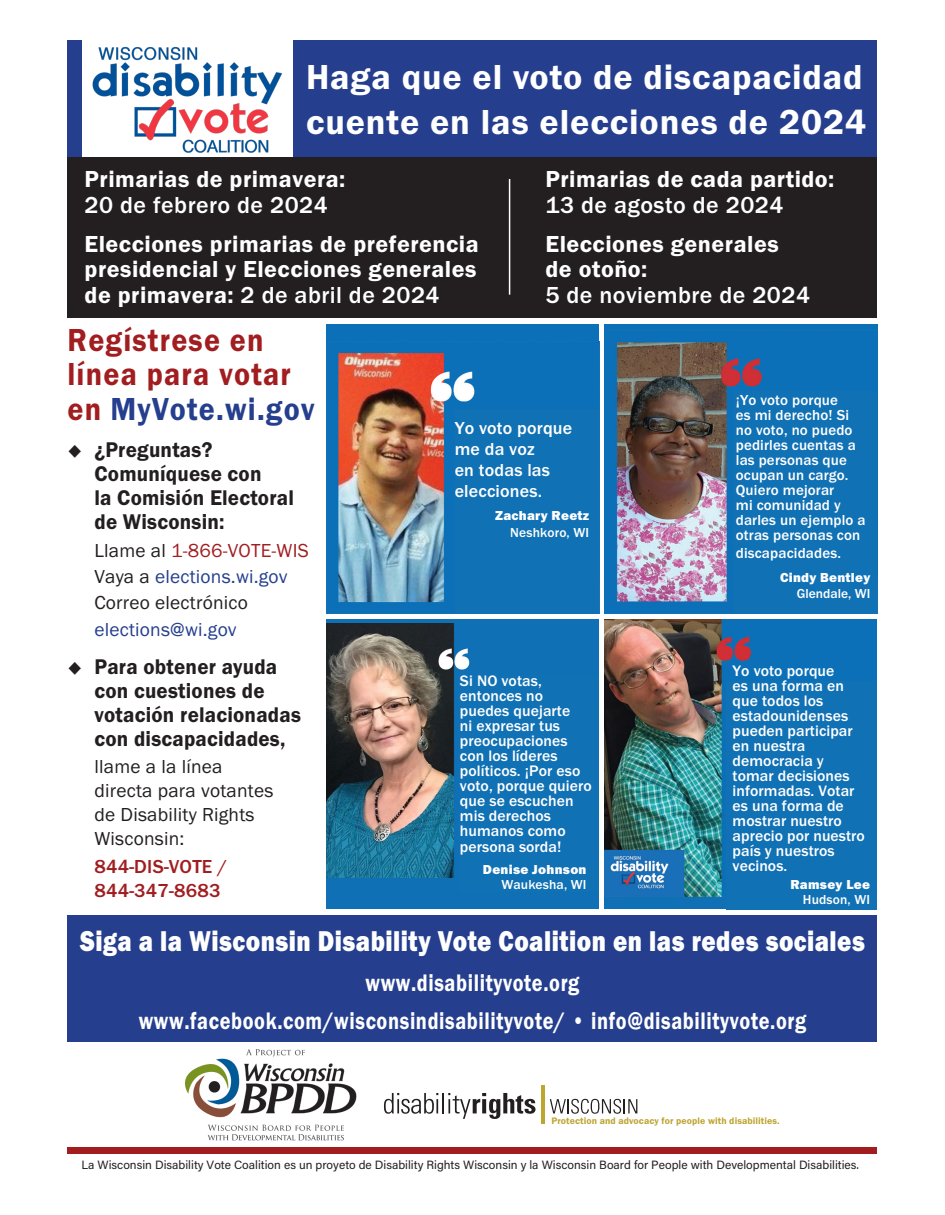
<style>
.page{position:relative;width:945px;height:1215px;background:#fff}
.page>*{position:absolute;margin:0;border:0;box-sizing:border-box;transform-origin:0 0}
.t1{font:36px/45px "Franklin Gothic URW Dem";letter-spacing:.025em;color:#fff}
.t2{font:33px/34.5px "Franklin Gothic URW Dem";letter-spacing:.04em;color:#a11d20;scale:.91 1}
.t3{font:29.7px "Franklin Gothic URW Hea";letter-spacing:.02em;color:#fff;scale:.82 1}
.t4{font:24.75px "Franklin Gothic URW Dem";letter-spacing:.03em;color:#fff;scale:.82 1}
.t5{font:24px/25.5px "Franklin Gothic URW Dem";letter-spacing:.02em;color:#fff}
.t6{font:22.05px/24px "Franklin Gothic URW Dem";letter-spacing:.01em;color:#231f20;scale:.95 1}
.t7{font:19.5px/26.4px "Franklin Gothic URW Boo";letter-spacing:.01em;color:#253f8e}
.t8{font:19.5px/24px "Franklin Gothic URW Boo";letter-spacing:.01em;color:#231f20}
.t9{font:500 19.5px/24px "Franklin Gothic URW";letter-spacing:.01em;color:#a11d20}
.t10{font:500 18px/21px "Franklin Gothic URW";letter-spacing:.01em;color:#fff}
.t11{font:500 15.75px/15px "Franklin Gothic URW";letter-spacing:.005em;color:#fff}
.t12{font:500 15px/15px "Franklin Gothic URW";letter-spacing:.01em;color:#fff}
.t13{font:13.5px "Franklin Gothic URW Hea";letter-spacing:.02em;color:#fff}
.t14{font:500 13.5px "Franklin Gothic URW";letter-spacing:.01em;color:#fff}
.t15{font:12px "Acumin Pro";color:#231f20}
.t16{font:9.75px "Franklin Gothic URW Dem";letter-spacing:.01em;color:#bea532}
.s1{font-family:"Franklin Gothic URW";font-weight:500}
.s2{color:#253f8e}
.s3{color:#231f20}
.s4{color:#a11d20}
</style>
<div class="page">
<div style="left:68px;top:40px;width:810px;height:118px;background:#253f8e"></div>
<div style="left:82px;top:40px;width:211px;height:119px;background:#fff"></div>
<img style="left:185px;top:1049px;width:172px;height:92px">
<svg style="left:384px;top:1093px;width:54px;height:21px"></svg>
<hr style="left:442px;top:1093px;width:2px;height:20px;background:#231f20">
<svg style="left:448px;top:1093px;width:88px;height:26px"></svg>
<svg style="left:550px;top:1099px;width:87px;height:15px"></svg>
<hr style="left:541px;top:1085px;width:4px;height:39px;background:#bea532">
<div style="left:68px;top:158px;width:810px;height:160px;background:#231f20"></div>
<div style="left:68px;top:1147px;width:810px;height:7px;background:#a11d20"></div>
<div style="left:68px;top:915px;width:810px;height:127px;background:#253f8e"></div>
<hr style="left:509px;top:179px;width:1px;height:116px;background:#fff">
<div style="left:327px;top:324px;width:272px;height:290px;background:#0b70b7"></div>
<img style="left:338px;top:353px;width:137px;height:250px">
<div style="left:604px;top:324px;width:274px;height:290px;background:#0b70b7"></div>
<img style="left:616px;top:342px;width:262px;height:272px">
<img style="left:604px;top:620px;width:273px;height:277px">
<div style="left:326px;top:620px;width:273px;height:289px;background:#0f70b5"></div>
<img style="left:326px;top:623px;width:144px;height:255px">
<div style="left:733px;top:391px;width:144px;height:222px;background:#1171b5"></div>
<div style="left:455px;top:409px;width:144px;height:204px;background:#1171b5"></div>
<div style="left:459px;top:675px;width:140px;height:217px;background:#1171b5"></div>
<div style="left:726px;top:681px;width:151px;height:228px;background:#1171b5"></div>
<img style="left:92px;top:46px;width:190px;height:107px">
<h1 class="t1" style="left:306px;top:54px;width:562px">Haga que el voto de discapacidad cuente en las elecciones de 2024</h1>
<p class="t5" style="left:85px;top:166px;width:262px">Primarias de primavera:<br><span class="s1">20 de febrero de 2024</span></p>
<p class="t5" style="left:85px;top:230px;width:396px;text-align:justify">Elecciones primarias de preferencia presidencial y Elecciones generales de primavera: <span class="s1">2 de abril de 2024</span></p>
<p class="t5" style="left:546px;top:166px;width:290px">Primarias de cada partido:<br><span class="s1">13 de agosto de 2024</span></p>
<p class="t5" style="left:546px;top:230px;width:266px">Elecciones generales de otoño:<br><span class="s1">5 de noviembre de 2024</span></p>
<h2 class="t2" style="left:68px;top:322px;width:273px">Regístrese en línea para votar en <span class="s2">MyVote.wi.gov</span></h2>
<p class="t6" style="left:94px;top:438px;width:212px">¿Preguntas?<br>Comuníquese con<br>la Comisión Electoral de Wisconsin:</p>
<p class="t7" style="left:94px;top:537px;width:216px"><span class="s3">Llame al</span> <span class="s4">1-866-VOTE-WIS<br></span><span class="s3">Vaya a</span> elections.wi.gov<br><span class="s3">Correo electrónico </span>elections@wi.gov</p>
<p class="t6" style="left:94px;top:654px;width:219px">Para obtener ayuda con cuestiones de votación relacionadas con discapacidades,</p>
<p class="t8" style="left:94px;top:754px;width:181px">llame a la línea directa para votantes de Disability Rights<br>Wisconsin:</p>
<p class="t9" style="left:94px;top:854px;width:134px">844-DIS-VOTE /<br>844-347-8683</p>
<p class="t10" style="left:455px;top:417px;width:119px">Yo voto porque me da voz<br>en todas las elecciones.</p>
<p class="t13" style="left:495px;top:507px;width:96px">Zachary Reetz</p>
<p class="t14" style="left:510px;top:524px;width:80px">Neshkoro, WI</p>
<p class="t11" style="left:460px;top:673px;width:133px">Si NO votas, entonces no puedes quejarte<br>ni expresar tus preocupaciones con los líderes políticos. ¡Por eso voto, porque quiero que se escuchen mis derechos humanos como</p>
<p class="t11" style="left:460px;top:839px;width:103px">persona sorda!</p>
<p class="t13" style="left:483px;top:861px;width:105px">Denise Johnson</p>
<p class="t14" style="left:501px;top:876px;width:87px">Waukesha, WI</p>
<p class="t12" style="left:736px;top:393px;width:131px">¡Yo voto porque<br>es mi derecho! Si no voto, no puedo pedirles cuentas a las personas que ocupan un cargo.<br>Quiero mejorar<br>mi comunidad y darles un ejemplo a otras personas con</p>
<p class="t12" style="left:736px;top:546px;width:107px">discapacidades.</p>
<p class="t13" style="left:780px;top:568px;width:92px">Cindy Bentley</p>
<p class="t14" style="left:797px;top:585px;width:75px">Glendale, WI</p>
<p class="t11" style="left:733px;top:663px;width:134px">Yo voto porque<br>es una forma en que todos los estadounidenses pueden participar en nuestra democracia y tomar decisiones informadas. Votar es una forma de mostrar nuestro aprecio por nuestro país y nuestros vecinos.</p>
<p class="t13" style="left:790px;top:876px;width:81px">Ramsey Lee</p>
<p class="t14" style="left:803px;top:892px;width:69px">Hudson, WI</p>
<h2 class="t3" style="left:80px;top:922px;width:959px">Siga a la Wisconsin Disability Vote Coalition en las redes sociales</h2>
<p class="t4" style="left:365px;top:968px;width:263px">www.disabilityvote.org</p>
<p class="t4" style="left:139px;top:1005px;width:816px">www.facebook.com/wisconsindisabilityvote/ • info@disabilityvote.org</p>
<p class="t16" style="left:551px;top:1114px;width:230px">Protection and advocacy for people with disabilities.</p>
<p class="t15" style="left:81px;top:1157px;width:779px">La Wisconsin Disability Vote Coalition es un proyeto de Disability Rights Wisconsin y la Wisconsin Board for People with Developmental Disabilities.</p>
</div>
